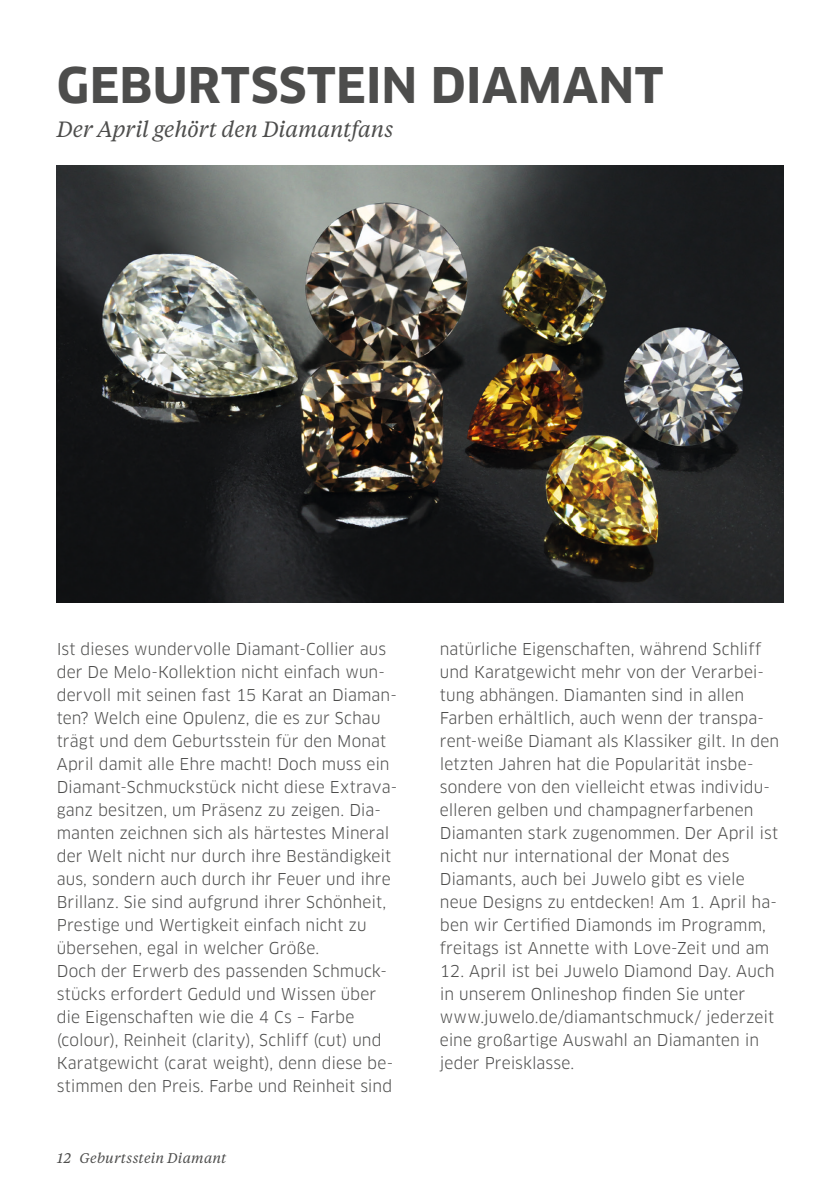
<style>
.page{position:relative;width:840px;height:1191px;background:#fff}
.page>*{position:absolute;margin:0;border:0;box-sizing:border-box;transform-origin:0 0}
.t1{font:700 48px "Clan Pro";letter-spacing:.01em;color:#4d4d4c}
.t2{font:italic 22px "Tiempos Text";letter-spacing:-.005em;color:#4d4d4c}
.t3{font:16px/23px "Clan Pro";color:#4d4d4c}
.t4{font:italic 14px "Tiempos Text";letter-spacing:.015em;color:#4d4d4c}
</style>
<div class="page">
<img style="left:56px;top:165px;width:726px;height:438px">
<h1 class="t1" style="left:57px;top:58px;width:607px">GEBURTSSTEIN DIAMANT</h1>
<h2 class="t2" style="left:56px;top:115px;width:338px">Der April gehört den Diamantfans</h2>
<p class="t3" style="left:57px;top:637px;width:342px">Ist dieses wundervolle Diamant-Collier aus der De Melo-Kollektion nicht einfach wun&shy;dervoll mit seinen fast 15 Karat an Diaman&shy;ten? Welch eine Opulenz, die es zur Schau trägt und dem Geburtsstein für den Monat April damit alle Ehre macht! Doch muss ein Diamant-Schmuckstück nicht diese Extrava&shy;ganz besitzen, um Präsenz zu zeigen. Dia&shy;manten zeichnen sich als härtestes Mineral der Welt nicht nur durch ihre Beständigkeit aus, sondern auch durch ihr Feuer und ihre Brillanz. Sie sind aufgrund ihrer Schönheit, Prestige und Wertigkeit einfach nicht zu übersehen, egal in welcher Größe.<br>Doch der Erwerb des passenden Schmuck&shy;stücks erfordert Geduld und Wissen über die Eigenschaften wie die 4 Cs – Farbe (colour), Reinheit (clarity), Schliff (cut) und Karatgewicht (carat weight), denn diese be&shy;stimmen den Preis. Farbe und Reinheit sind</p>
<p class="t4" style="left:57px;top:1148px;width:16px">12</p>
<p class="t4" style="left:79px;top:1148px;width:148px">Geburtsstein Diamant</p>
<p class="t3" style="left:439px;top:637px;width:340px">natürliche Eigenschaften, während Schliff und Karatgewicht mehr von der Verarbei&shy;tung abhängen. Diamanten sind in allen Farben erhältlich, auch wenn der transpa&shy;rent-weiße Diamant als Klassiker gilt. In den letzten Jahren hat die Popularität insbe&shy;sondere von den vielleicht etwas individu&shy;elleren gelben und champagnerfarbenen Diamanten stark zugenommen. Der April ist nicht nur international der Monat des Diamants, auch bei Juwelo gibt es viele neue Designs zu entdecken! Am 1. April ha&shy;ben wir Certified Diamonds im Programm, freitags ist Annette with Love-Zeit und am</p>
<p class="t3" style="left:439px;top:959px;width:336px">12. April ist bei Juwelo Diamond Day. Auch in unserem Onlineshop finden Sie unter www.juwelo.de/diamantschmuck/ jederzeit eine großartige Auswahl an Diamanten in jeder Preisklasse.</p>
</div>
